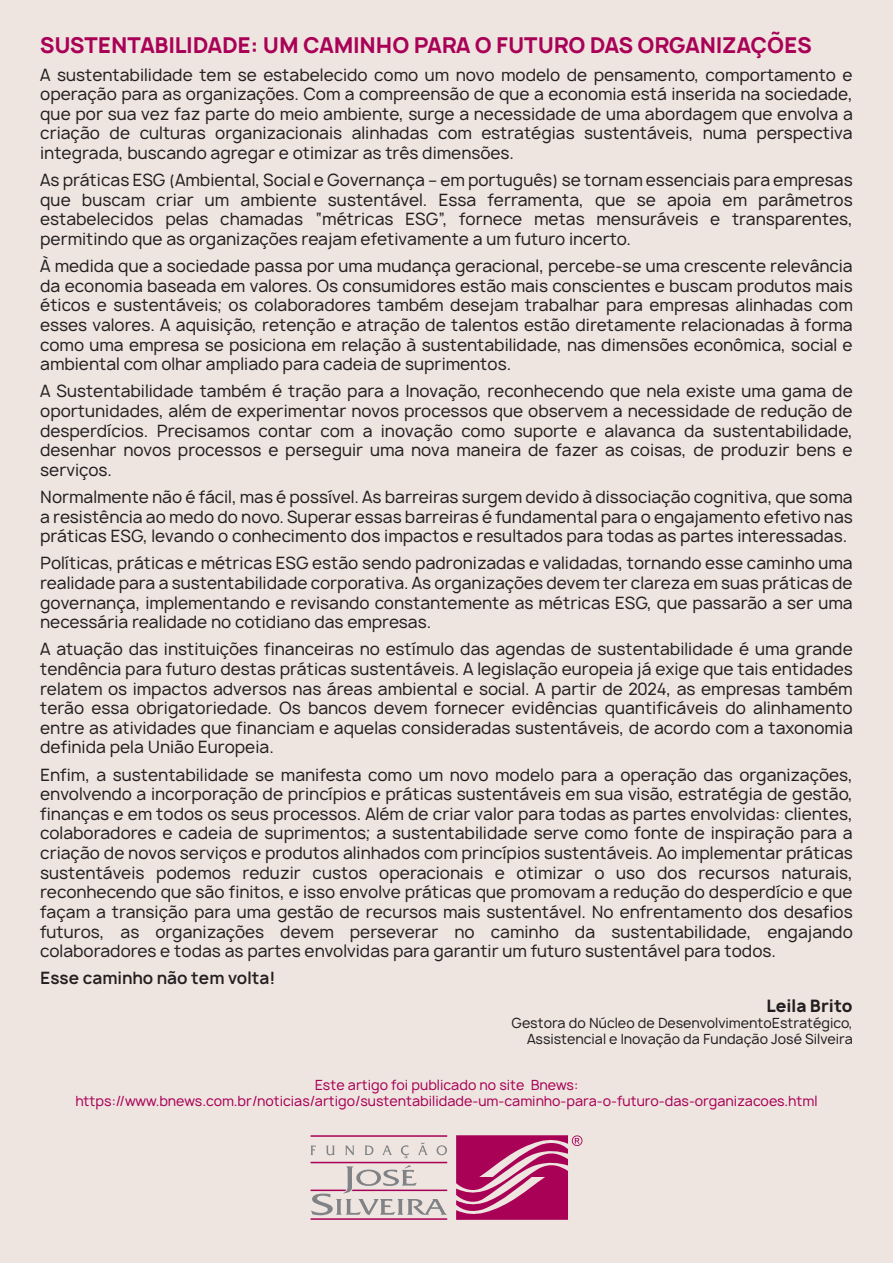
<style>
.page{position:relative;width:893px;height:1263px;background:#eee5e1}
.page>*{position:absolute;margin:0;border:0;box-sizing:border-box;transform-origin:0 0}
.t1{font:700 21px "Manrope";color:#a90156}
.t2{font:700 16.5px "Manrope";color:#231f20}
.t3{font:16.35px/19.6px "Manrope";color:#231f20;text-align:justify}
.t4{font:600 16.35px "Manrope";color:#231f20}
.t5{font:13.5px/16.2px "Manrope";color:#a90156;text-align:center}
.t6{font:13.5px/16.2px "Manrope";color:#231f20;text-align:right}
</style>
<div class="page">
<svg style="left:311px;top:1135px;width:271px;height:85px"></svg>
<p class="t1" style="left:40px;top:31px;width:773px">SUSTENTABILIDADE: UM CAMINHO PARA O FUTURO DAS ORGANIZAÇÕES</p>
<p class="t3" style="left:40px;top:65px;width:814px">A sustentabilidade tem se estabelecido como um novo modelo de pensamento, comportamento e operação para as organizações. Com a compreensão de que a economia está inserida na sociedade, que por sua vez faz parte do meio ambiente, surge a necessidade de uma abordagem que envolva a criação de culturas organizacionais alinhadas com estratégias sustentáveis, numa perspectiva integrada, buscando agregar e otimizar as três dimensões.</p>
<p class="t3" style="left:40px;top:170px;width:814px">As práticas ESG (Ambiental, Social e Governança – em português) se tornam essenciais para empresas que buscam criar um ambiente sustentável. Essa ferramenta, que se apoia em parâmetros estabelecidos pelas chamadas “métricas ESG”, fornece metas mensuráveis e transparentes, permitindo que as organizações reajam efetivamente a um futuro incerto.</p>
<p class="t3" style="left:40px;top:256px;width:814px">À medida que a sociedade passa por uma mudança geracional, percebe-se uma crescente relevância da economia baseada em valores. Os consumidores estão mais conscientes e buscam produtos mais éticos e sustentáveis; os colaboradores também desejam trabalhar para empresas alinhadas com esses valores. A aquisição, retenção e atração de talentos estão diretamente relacionadas à forma como uma empresa se posiciona em relação à sustentabilidade, nas dimensões econômica, social e ambiental com olhar ampliado para cadeia de suprimentos.</p>
<p class="t3" style="left:40px;top:381px;width:814px">A Sustentabilidade também é tração para a Inovação, reconhecendo que nela existe uma gama de oportunidades, além de experimentar novos processos que observem a necessidade de redução de desperdícios. Precisamos contar com a inovação como suporte e alavanca da sustentabilidade, desenhar novos processos e perseguir uma nova maneira de fazer as coisas, de produzir bens e serviços.</p>
<p class="t3" style="left:40px;top:487px;width:814px">Normalmente não é fácil, mas é possível. As barreiras surgem devido à dissociação cognitiva, que soma a resistência ao medo do novo. Superar essas barreiras é fundamental para o engajamento efetivo nas práticas ESG, levando o conhecimento dos impactos e resultados para todas as partes interessadas.</p>
<p class="t3" style="left:40px;top:553px;width:814px">Políticas, práticas e métricas ESG estão sendo padronizadas e validadas, tornando esse caminho uma realidade para a sustentabilidade corporativa. As organizações devem ter clareza em suas práticas de governança, implementando e revisando constantemente as métricas ESG, que passarão a ser uma necessária realidade no cotidiano das empresas.</p>
<p class="t3" style="left:40px;top:639px;width:814px">A atuação das instituições financeiras no estímulo das agendas de sustentabilidade é uma grande tendência para futuro destas práticas sustentáveis. A legislação europeia já exige que tais entidades relatem os impactos adversos nas áreas ambiental e social. A partir de 2024, as empresas também terão essa obrigatoriedade. Os bancos devem fornecer evidências quantificáveis do alinhamento entre as atividades que financiam e aquelas consideradas sustentáveis, de acordo com a taxonomia definida pela União Europeia.</p>
<p class="t3" style="left:40px;top:765px;width:814px">Enfim, a sustentabilidade se manifesta como um novo modelo para a operação das organizações, envolvendo a incorporação de princípios e práticas sustentáveis em sua visão, estratégia de gestão, finanças e em todos os seus processos. Além de criar valor para todas as partes envolvidas: clientes, colaboradores e cadeia de suprimentos; a sustentabilidade serve como fonte de inspiração para a criação de novos serviços e produtos alinhados com princípios sustentáveis. Ao implementar práticas sustentáveis podemos reduzir custos operacionais e otimizar o uso dos recursos naturais, reconhecendo que são finitos, e isso envolve práticas que promovam a redução do desperdício e que façam a transição para uma gestão de recursos mais sustentável. No enfrentamento dos desafios futuros, as organizações devem perseverar no caminho da sustentabilidade, engajando colaboradores e todas as partes envolvidas para garantir um futuro sustentável para todos.</p>
<p class="t4" style="left:40px;top:967px;width:237px">Esse caminho não tem volta!</p>
<p class="t2" style="left:766px;top:994px;width:88px">Leila Brito</p>
<p class="t6" style="left:512px;top:1015px;width:343px">Gestora do Núcleo de DesenvolvimentoEstratégico,<br>Assistencial e Inovação da Fundação José Silveira</p>
<p class="t5" style="left:75px;top:1077px;width:744px">Este artigo foi publicado no site Bnews: https://www.bnews.com.br/noticias/artigo/sustentabilidade-um-caminho-para-o-futuro-das-organizacoes.html</p>
</div>
